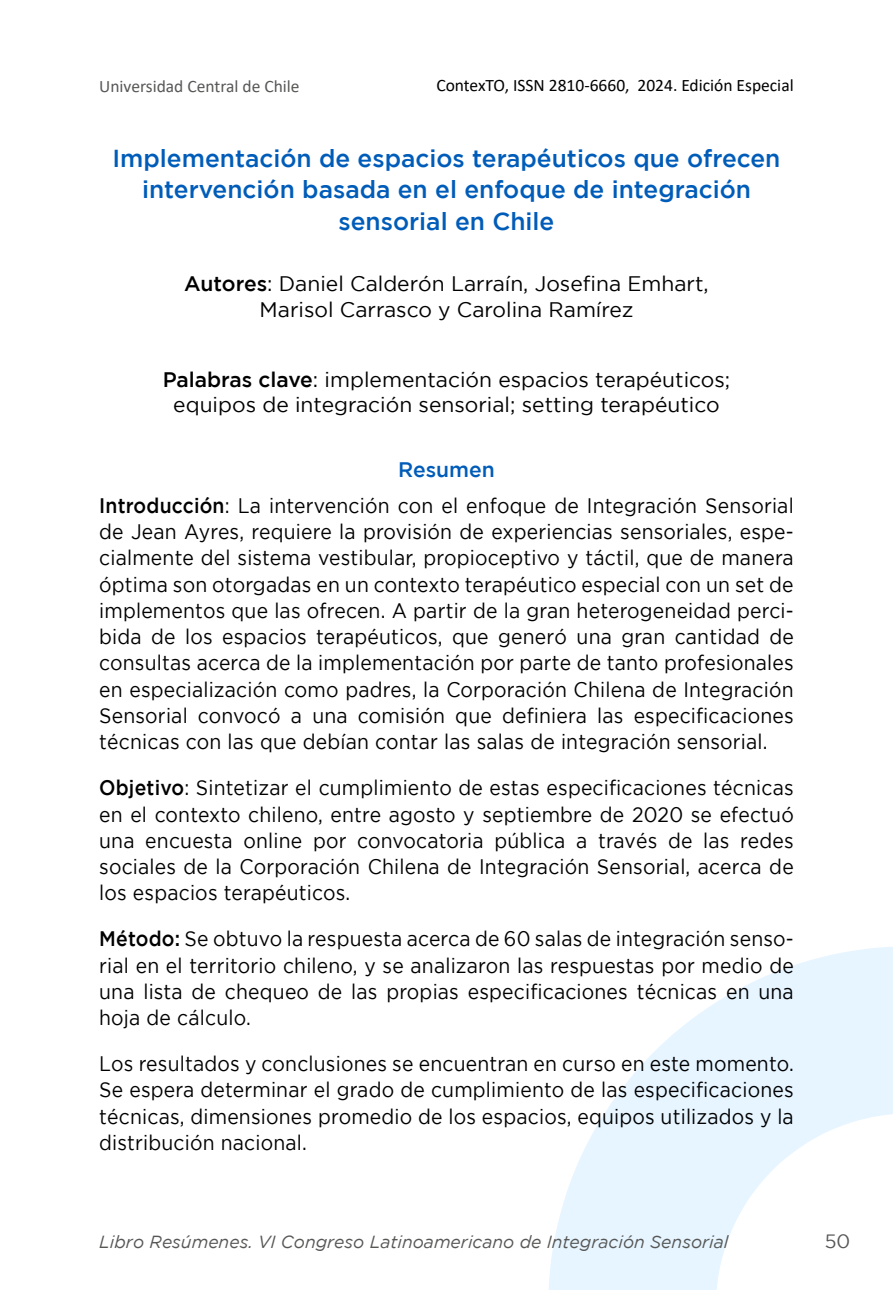
<style>
.page{position:relative;width:893px;height:1290px;background:#fff}
.page>*{position:absolute;margin:0;border:0;box-sizing:border-box;transform-origin:0 0}
.t1{font:500 24.5px/31.5px "Gotham";color:#005cb9;text-align:center}
.t2{font:21px/26.2px "Gotham";letter-spacing:.01em;color:#000;text-align:justify;scale:.92 1}
.t3{font:21px/25.2px "Gotham";letter-spacing:.01em;color:#000;text-align:center}
.t4{font:19.25px "Gotham";color:#575756}
.t5{font:italic 17.5px "Gotham";color:#575756}
.t6{font:17.5px "Calibri";color:#000}
.t7{font:17.5px "Calibri";color:#575756}
.s1{font-weight:500}
.s2{font-weight:500;color:#005cb9}
</style>
<div class="page">
<svg style="left:549px;top:947px;width:344px;height:343px;fill:#e6f5ff"></svg>
<p class="t7" style="left:99px;top:74px;width:202px">Universidad Central de Chile</p>
<p class="t6" style="left:436px;top:73px;width:359px">ContexTO, ISSN 2810-6660, 2024. Edición Especial</p>
<p class="t1" style="left:112px;top:142px;width:669px">Implementación de espacios terapéuticos que ofrecen intervención basada en el enfoque de integración sensorial en Chile</p>
<p class="t3" style="left:184px;top:271px;width:526px"><span class="s1">Autores</span>: Daniel Calderón Larraín, Josefina Emhart,<br>Marisol Carrasco y Carolina Ramírez</p>
<p class="t3" style="left:163px;top:366px;width:569px"><span class="s1">Palabras clave</span>: implementación espacios terapéuticos; equipos de integración sensorial; setting terapéutico</p>
<p class="t2" style="left:99px;top:451px;width:756px;line-height:36.2px;text-align:center"><span class="s2">Resumen<br></span><span class="s1">Introducción</span>: La intervención con el enfoque de Integración Sensorial</p>
<p class="t2" style="left:99px;top:518px;width:756px">de Jean Ayres, requiere la provisión de experiencias sensoriales, espe&shy;cialmente del sistema vestibular, propioceptivo y táctil, que de manera óptima son otorgadas en un contexto terapéutico especial con un set de implementos que las ofrecen. A partir de la gran heterogeneidad perci&shy;bida de los espacios terapéuticos, que generó una gran cantidad de consultas acerca de la implementación por parte de tanto profesionales en especialización como padres, la Corporación Chilena de Integración Sensorial convocó a una comisión que definiera las especificaciones técnicas con las que debían contar las salas de integración sensorial.</p>
<p class="t2" style="left:99px;top:774px;width:756px"><span class="s1">Objetivo</span>: Sintetizar el cumplimiento de estas especificaciones técnicas en el contexto chileno, entre agosto y septiembre de 2020 se efectuó una encuesta online por convocatoria pública a través de las redes sociales de la Corporación Chilena de Integración Sensorial, acerca de los espacios terapéuticos.</p>
<p class="t2" style="left:99px;top:925px;width:756px"><span class="s1">Método:</span> Se obtuvo la respuesta acerca de 60 salas de integración senso&shy;rial en el territorio chileno, y se analizaron las respuestas por medio de una lista de chequeo de las propias especificaciones técnicas en una hoja de cálculo.</p>
<p class="t2" style="left:99px;top:1050px;width:756px">Los resultados y conclusiones se encuentran en curso en este momento.<br>Se espera determinar el grado de cumplimiento de las especificaciones técnicas, dimensiones promedio de los espacios, equipos utilizados y la distribución nacional.</p>
<p class="t5" style="left:99px;top:1232px;width:631px">Libro Resúmenes. VI Congreso Latinoamericano de Integración Sensorial</p>
<p class="t4" style="left:825px;top:1231px;width:27px">50</p>
</div>
